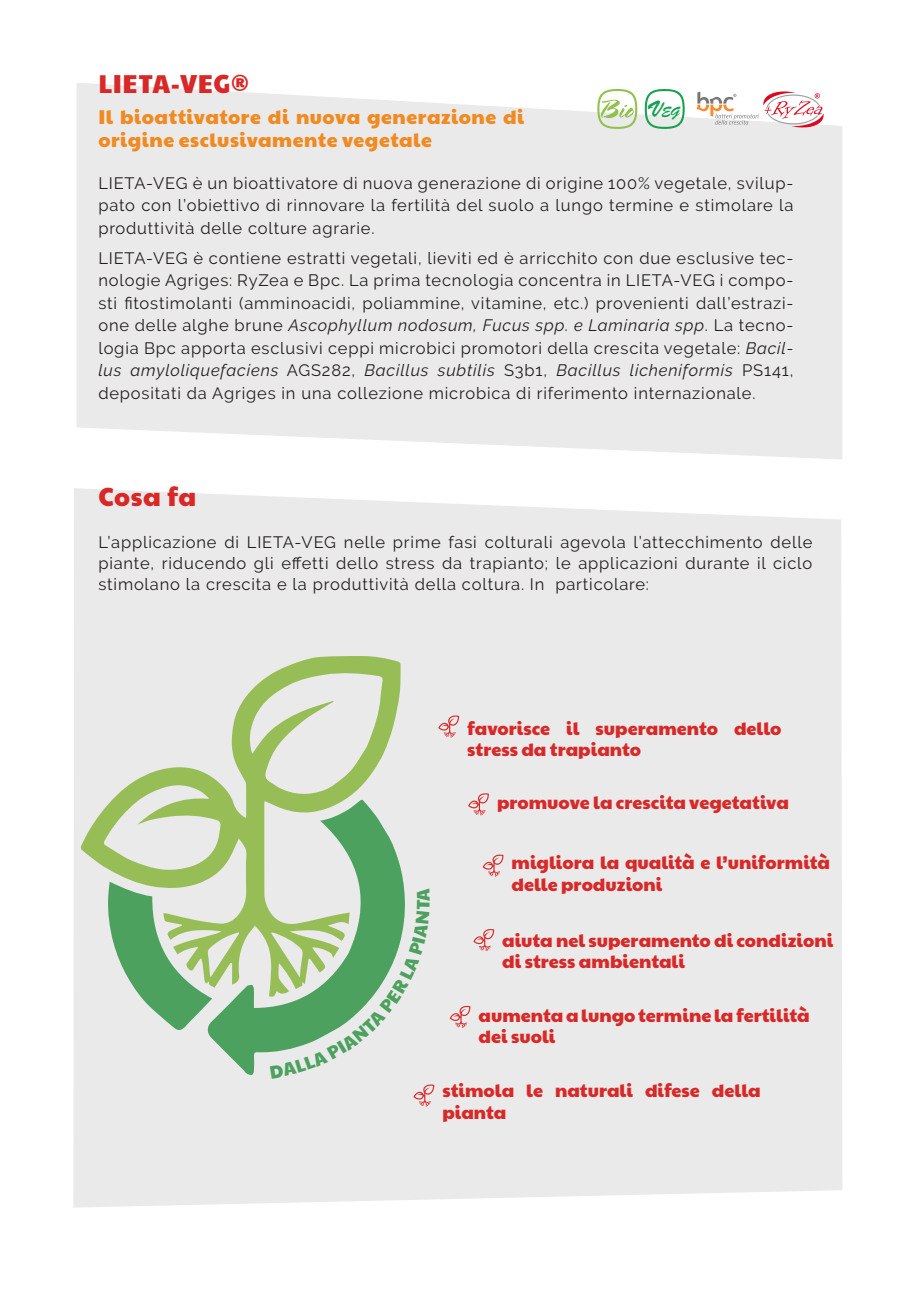
<style>
.page{position:relative;width:919px;height:1289px;background:#fff}
.page>*{position:absolute;margin:0;border:0;box-sizing:border-box;transform-origin:0 0}
.t1{font:25.5px "Paytone One";letter-spacing:.025em;color:#d82928}
.t2{font:19.5px/23.4px "Paytone One";letter-spacing:.025em;color:#f18a21}
.t3{font:18px/21.6px "Paytone One";color:#d82928}
.t4{font:16.5px/22.5px "Raleway";letter-spacing:.05em;color:#241f1f;text-align:justify}
.t5{font:13.65px "Brush Script Std";color:#14a24f}
.s1{font-style:italic}
.s2{font-size:22.65px}
</style>
<div class="page">
<svg style="left:79px;top:83px;width:761px;height:376px;background:#ecebeb"></svg>
<div style="left:73px;top:488px;width:767px;height:719px;background:#ebeaea"></div>
<svg style="left:438px;top:715px;width:21px;height:22px"></svg>
<svg style="left:468px;top:793px;width:21px;height:22px"></svg>
<svg style="left:482px;top:854px;width:21px;height:22px"></svg>
<svg style="left:473px;top:929px;width:21px;height:22px"></svg>
<svg style="left:449px;top:1005px;width:21px;height:23px"></svg>
<svg style="left:413px;top:1084px;width:21px;height:22px"></svg>
<svg style="left:696px;top:91px;width:127px;height:36px"></svg>
<svg style="left:597px;top:89px;width:40px;height:40px"></svg>
<svg style="left:644px;top:89px;width:40px;height:40px"></svg>
<svg style="left:81px;top:656px;width:320px;height:341px;background:#d5dec4"></svg>
<svg style="left:206px;top:799px;width:199px;height:276px;background:#b0cda5"></svg>
<svg style="left:107px;top:881px;width:105px;height:150px;background:#9fc6a0"></svg>
<svg style="left:270px;top:888px;width:160px;height:190px;background:#b4d0b3"></svg>
<h1 class="t1" style="left:98px;top:60px;width:152px">LIETA-VEG®</h1>
<p class="t2" style="left:98px;top:103px;width:427px">Il bioattivatore di nuova generazione di origine esclusivamente vegetale</p>
<p class="t4" style="left:98px;top:171px;width:696px">LIETA-VEG è un bioattivatore di nuova generazione di origine 100% vegetale, svilup&shy;pato con l’obiettivo di rinnovare la fertilità del suolo a lungo termine e stimolare la produttività delle colture agrarie.</p>
<p class="t4" style="left:98px;top:246px;width:696px">LIETA-VEG è contiene estratti vegetali, lieviti ed è arricchito con due esclusive tec&shy;nologie Agriges: RyZea e Bpc. La prima tecnologia concentra in LIETA-VEG i compo&shy;sti fitostimolanti (amminoacidi, poliammine, vitamine, etc.) provenienti dall’estrazi&shy;one delle alghe brune <span class="s1">Ascophyllum nodosum, Fucus spp. e Laminaria spp</span>. La tecno&shy;logia Bpc apporta esclusivi ceppi microbici promotori della crescita vegetale: <span class="s1">Bacil&shy;lus amyloliquefaciens</span> AGS282, <span class="s1">Bacillus subtilis</span> S3b1, <span class="s1">Bacillus licheniformis</span> PS141, depositati da Agriges in una collezione microbica di riferimento internazionale.</p>
<p class="t5" style="left:646px;top:104px;width:35px"><span class="s2">V</span>EG</p>
<h1 class="t1" style="left:98px;top:473px;width:99px">Cosa fa</h1>
<p class="t4" style="left:98px;top:531px;width:715px;line-height:21px">L’applicazione di LIETA-VEG nelle prime fasi colturali agevola l’attecchimento delle piante, riducendo gli effetti dello stress da trapianto; le applicazioni durante il ciclo stimolano la crescita e la produttività della coltura. In particolare:</p>
<p class="t3" style="left:467px;top:715px;width:316px">favorisce il superamento dello stress da trapianto</p>
<p class="t3" style="left:497px;top:789px;width:293px">promuove la crescita vegetativa</p>
<p class="t3" style="left:511px;top:850px;width:320px">migliora la qualità e l’uniformità delle produzioni</p>
<p class="t3" style="left:502px;top:927px;width:332px">aiuta nel superamento di condizioni di stress ambientali</p>
<p class="t3" style="left:478px;top:1002px;width:332px">aumenta a lungo termine la fertilità dei suoli</p>
<p class="t3" style="left:442px;top:1078px;width:320px">stimola le naturali difese della pianta</p>
</div>
